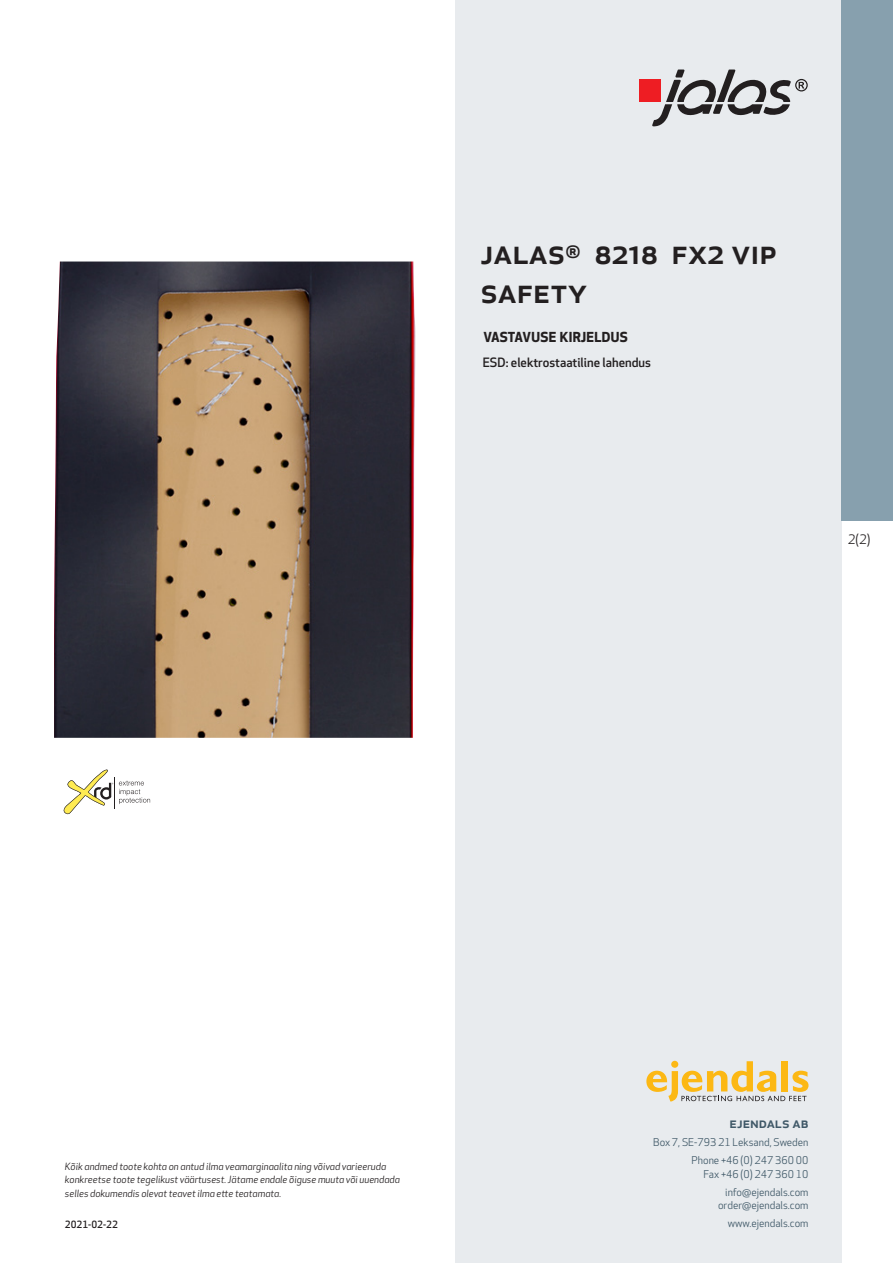
<style>
.page{position:relative;width:893px;height:1263px;background:#fff}
.page>*{position:absolute;margin:0;border:0;box-sizing:border-box;transform-origin:0 0}
.prodname{font:500 34.5px/39px "Apex New";color:#231f20}
.t1{font:500 15px "Apex New";color:#405968}
.Funktion_body{font:700 13.5px "Apex New";letter-spacing:.025em;color:#231f20}
.t2{font:12.75px "Apex New";color:#231f20}
.Funktion_body-2{font:500 12.6px "Apex New";color:#231f20}
.t3{font:10.5px/18px "Apex New";color:#405968;text-align:right}
.t4{font:italic 9.75px/13.5px "Apex New";color:#231f20}
.t5{font:500 9.75px "Apex New";color:#231f20}
</style>
<div class="page">
<div style="left:455px;top:0;width:387px;height:1263px;background:#e8ebee"></div>
<svg style="left:646px;top:1061px;width:162px;height:40px"></svg>
<div style="left:842px;top:0;width:51px;height:520px;background:#87a0ae"></div>
<img style="left:54px;top:261px;width:361px;height:477px">
<div style="left:639px;top:80px;width:22px;height:22px;background:#ee1d23"></div>
<svg style="left:652px;top:70px;width:156px;height:56px"></svg>
<hr style="left:114px;top:777px;width:1px;height:31px;background:#231f20">
<svg style="left:119px;top:781px;width:31px;height:23px"></svg>
<svg style="left:64px;top:770px;width:49px;height:44px"></svg>
<p class="prodname" style="left:480px;top:231px;width:298px">JALAS<sup>®</sup> 8218 FX2 VIP<br>SAFETY</p>
<p class="Funktion_body" style="left:483px;top:327px;width:146px">VASTAVUSE KIRJELDUS</p>
<p class="Funktion_body-2" style="left:483px;top:354px;width:170px">ESD: elektrostaatiline lahendus</p>
<h3 class="t2" style="left:848px;top:531px;width:24px">2(2)</h3>
<p class="t4" style="left:65px;top:1159px;width:337px">Kõik andmed toote kohta on antud ilma veamarginaalita ning võivad varieeruda konkreetse toote tegelikust väärtusest. Jätame endale õiguse muuta või uuendada selles dokumendis olevat teavet ilma ette teatamata.</p>
<p class="t5" style="left:65px;top:1218px;width:54px">2021-02-22</p>
<h2 class="t1" style="left:729px;top:1113px;width:80px">ejendals ab</h2>
<p class="t3" style="left:653px;top:1133px;width:157px">Box 7, SE-793 21 Leksand, Sweden<br>Phone +46 (0) 247 360 00</p>
<p class="t3" style="left:703px;top:1165px;width:107px">Fax +46 (0) 247 360 10 info@ejendals.com</p>
<p class="t3" style="left:718px;top:1196px;width:92px">order@ejendals.com</p>
<p class="t3" style="left:728px;top:1215px;width:82px">www.ejendals.com</p>
</div>
